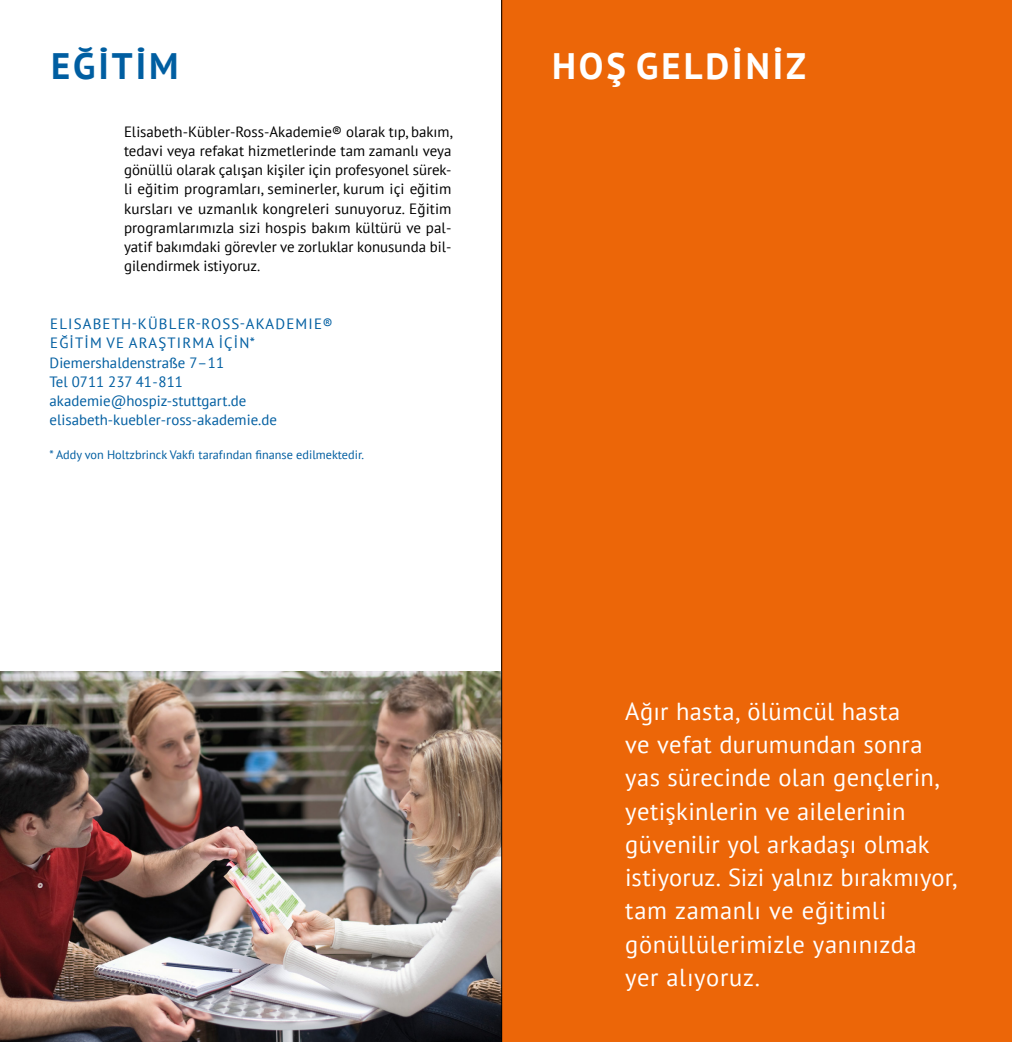
<style>
.page{position:relative;width:1012px;height:1042px;background:#fff}
.page>*{position:absolute;margin:0;border:0;box-sizing:border-box;transform-origin:0 0}
.t1{font:700 36.75px "PT Sans";letter-spacing:.08em;color:#fff}
.t2{font:700 36.75px "PT Sans";letter-spacing:.08em;color:#005ea1}
.t3{font:24.5px/33.2px "PT Sans";letter-spacing:.015em;color:#fff}
.t4{font:14.88px/19.2px "PT Sans";color:#000;text-align:justify}
.t5{font:14.88px/19.2px "PT Sans";color:#005ea1}
.t6{font:12.25px "PT Sans";color:#005ea1}
</style>
<div class="page">
<div style="left:501px;top:0;width:511px;height:1042px;background:#ec6608"></div>
<img style="left:0;top:671px;width:501px;height:371px">
<hr style="left:501px;top:0;width:1px;height:1042px;background:#000">
<h1 class="t2" style="left:51px;top:41px;width:129px">EĞİTİM</h1>
<h1 class="t1" style="left:552px;top:41px;width:255px">HOŞ GELDİNİZ</h1>
<p class="t4" style="left:124px;top:121px;width:330px">Elisabeth-Kübler-Ross-Akademie® olarak tıp, bakım, tedavi veya refakat hizmetlerinde tam zamanlı veya gönüllü olarak çalışan kişiler için profesyonel sürek&shy;li eğitim programları, seminerler, kurum içi eğitim kursları ve uzmanlık kongreleri sunuyoruz. Eğitim programlarımızla sizi hospis bakım kültürü ve pal&shy;yatif bakımdaki görevler ve zorluklar konusunda bil&shy;gilendirmek istiyoruz.</p>
<p class="t5" style="left:50px;top:314px;width:285px">ELISABETH-KÜBLER-ROSS-AKADEMIE®<br>EĞİTİM VE ARAŞTIRMA İÇİN*<br>Diemershaldenstraße 7–11<br>Tel 0711 237 41-811 akademie@hospiz-stuttgart.de elisabeth-kuebler-ross-akademie.de</p>
<p class="t6" style="left:50px;top:446px;width:316px">* Addy von Holtzbrinck Vakfı tarafından finanse edilmektedir.</p>
<p class="t3" style="left:625px;top:694px;width:333px">Ağır hasta, ölümcül hasta<br>ve vefat durumundan sonra yas sürecinde olan gençlerin, yetişkinlerin ve ailelerinin güvenilir yol arkadaşı olmak istiyoruz. Sizi yalnız bırakmıyor, tam zamanlı ve eğitimli gönüllülerimizle yanınızda<br>yer alıyoruz.</p>
</div>
